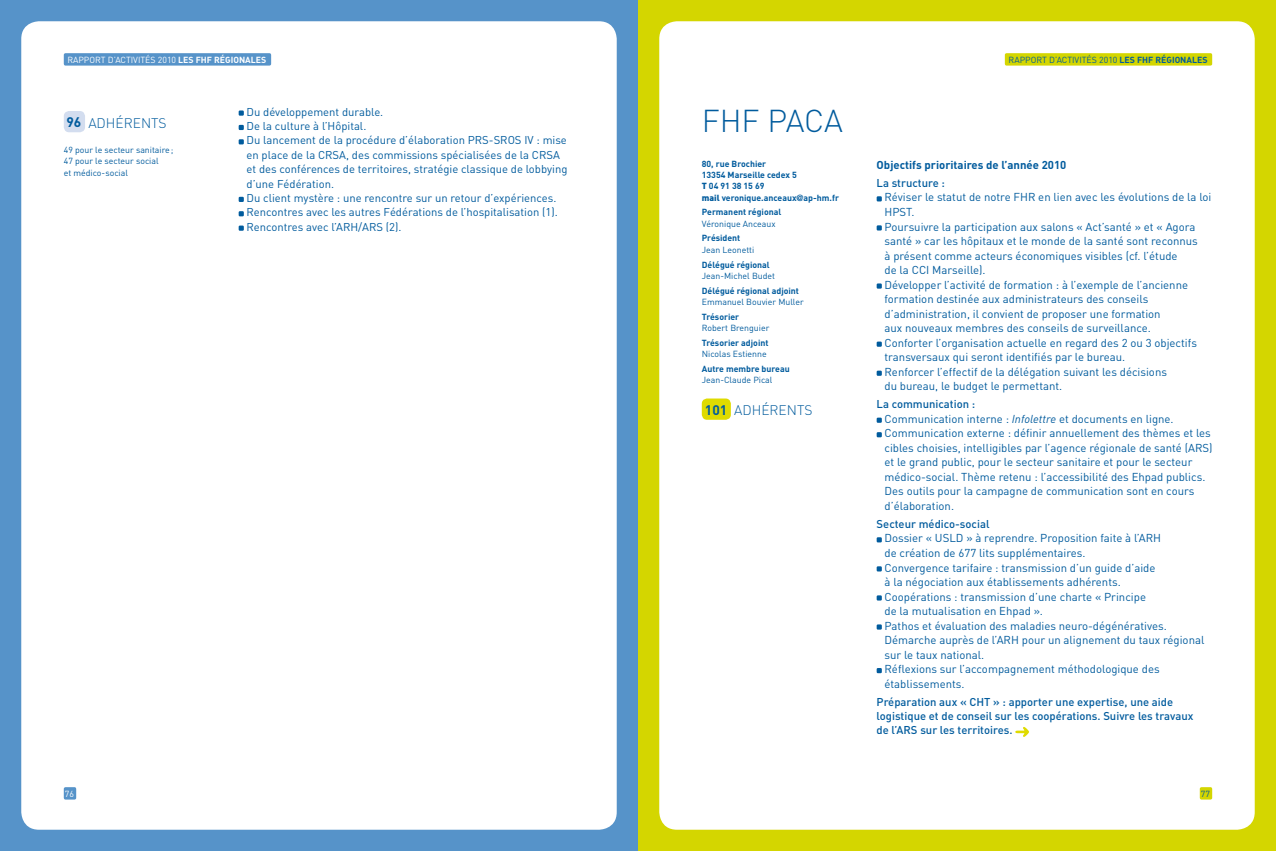
<style>
.page{position:relative;width:1276px;height:851px;background:#fff}
.page>*{position:absolute;margin:0;border:0;box-sizing:border-box;transform-origin:0 0}
.t1{font:300 31.25px "DIN";letter-spacing:-.01em;color:#005b9d}
.t2{font:300 13.75px "DIN";color:#005b9d}
.t3{font:11.38px/14.5px "DIN";color:#005b9d}
.t4{font:700 11.38px "DIN";color:#005b9d}
.t5{font:11.25px/14.4px "DIN";color:#005b9d}
.t6{font:500 11.25px/14.4px "DIN";color:#005b9d}
.t7{font:8.75px/11.2px "DIN";color:#005b9d}
.t8{font:700 8.75px/11.2px "DIN";color:#005b9d}
.t9{font:8.75px "DIN";color:#fff}
.s1{font-weight:700}
.s2{font-weight:900}
.s3{font-family:"Helvetica Neue LT Std"}
.s4{font-style:italic}
</style>
<div class="page">
<div style="left:638px;top:0;width:638px;height:850px;background:#d4d600"></div>
<div style="left:659px;top:21px;width:595px;height:808px;background:#fff;border-radius:18px"></div>
<div style="left:1005px;top:53px;width:207px;height:13px;background:#d4d600;border-radius:2px"></div>
<div style="left:1199px;top:787px;width:13px;height:12px;background:#d4d600;border-radius:2px"></div>
<div style="left:0;top:0;width:638px;height:850px;background:#5693c9"></div>
<div style="left:21px;top:21px;width:596px;height:808px;background:#fff;border-radius:18px"></div>
<div style="left:64px;top:53px;width:207px;height:13px;background:#5693c9;border-radius:2px"></div>
<div style="left:64px;top:787px;width:12px;height:12px;background:#5693c9;border-radius:2px"></div>
<div style="left:64px;top:111px;width:21px;height:21px;background:#d3ddef;border-radius:5px"></div>
<svg style="left:239px;top:110px;width:5px;height:6px"></svg>
<svg style="left:239px;top:125px;width:5px;height:5px"></svg>
<svg style="left:239px;top:139px;width:5px;height:5px"></svg>
<svg style="left:239px;top:197px;width:5px;height:5px"></svg>
<svg style="left:239px;top:211px;width:5px;height:5px"></svg>
<svg style="left:239px;top:225px;width:5px;height:6px"></svg>
<div style="left:702px;top:398px;width:29px;height:21px;background:#dfdb00;border-radius:5px"></div>
<svg style="left:876px;top:196px;width:6px;height:5px"></svg>
<svg style="left:876px;top:225px;width:6px;height:5px"></svg>
<svg style="left:876px;top:283px;width:6px;height:5px"></svg>
<svg style="left:876px;top:341px;width:6px;height:6px"></svg>
<svg style="left:876px;top:370px;width:6px;height:6px"></svg>
<svg style="left:876px;top:417px;width:6px;height:6px"></svg>
<svg style="left:876px;top:432px;width:6px;height:5px"></svg>
<svg style="left:876px;top:537px;width:6px;height:5px"></svg>
<svg style="left:876px;top:566px;width:6px;height:5px"></svg>
<svg style="left:876px;top:595px;width:6px;height:5px"></svg>
<svg style="left:876px;top:624px;width:6px;height:5px"></svg>
<svg style="left:876px;top:668px;width:6px;height:5px"></svg>
<svg style="left:1015px;top:727px;width:14px;height:9px"></svg>
<p class="t9" style="left:67px;top:54px;width:200px">RAPPORT D’ACTIVITÉS 2010 <span class="s1">Les fh f régionales</span></p>
<p class="t7" style="left:1008px;top:54px;width:200px">RAPPORT D’ACTIVITÉS 2010 <span class="s1">Les fh f régionales</span></p>
<p class="t2" style="left:66px;top:114px;width:67px"><span class="s1">96</span> ADHÉRENTS</p>
<p class="t7" style="left:64px;top:144px;width:111px">49 pour le secteur sanitaire;<br>47 pour le secteur social<br>et médico-social</p>
<p class="t5" style="left:246px;top:104px;width:322px">Du développement durable.<br>De la culture à l’Hôpital.<br>Du lancement de la procédure d’élaboration PRS-SROS IV : mise en place de la CRSA, des commissions spécialisées de la CRSA et des conférences de territoires, stratégie classique de lobbying d’une Fédération.<br>Du client mystère : une rencontre sur un retour d’expériences.<br>Rencontres avec les autres Fédérations de l’hospitalisation (1).<br>Rencontres avec l’ARH/ARS (2).</p>
<h1 class="t1" style="left:702px;top:101px;width:143px">FHF PACA</h1>
<p class="t8" style="left:702px;top:158px;width:139px">80, rue Brochier<br>13354 Marseille cedex 5<br><span class="s2">T</span> 04 91 38 15 69<br><span class="s2">mail</span> veronique.anceaux<span class="s3">@</span>ap-hm.fr</p>
<p class="t8" style="left:702px;top:206px;width:81px">Permanent régional</p>
<p class="t7" style="left:702px;top:218px;width:75px">Véronique Anceaux</p>
<p class="t8" style="left:702px;top:232px;width:40px">Président</p>
<p class="t7" style="left:702px;top:244px;width:54px">Jean Leonetti</p>
<p class="t8" style="left:702px;top:258px;width:69px">Délégué régional</p>
<p class="t7" style="left:702px;top:270px;width:75px">Jean-Michel Budet</p>
<p class="t8" style="left:702px;top:284px;width:99px">Délégué régional adjoint</p>
<p class="t7" style="left:702px;top:296px;width:103px">Emmanuel Bouvier Muller</p>
<p class="t8" style="left:702px;top:310px;width:39px">Trésorier</p>
<p class="t7" style="left:702px;top:322px;width:69px">Robert Brenguier</p>
<p class="t8" style="left:702px;top:336px;width:68px">Trésorier adjoint</p>
<p class="t7" style="left:702px;top:348px;width:66px">Nicolas Estienne</p>
<p class="t8" style="left:702px;top:362px;width:89px">Autre membre bureau</p>
<p class="t7" style="left:702px;top:374px;width:72px">Jean-Claude Pical</p>
<p class="t2" style="left:705px;top:401px;width:74px"><span class="s1">101</span> ADHÉRENTS</p>
<p class="t4" style="left:876px;top:157px;width:191px">Objectifs prioritaires de l’année 2010</p>
<p class="t6" style="left:876px;top:175px;width:70px">La structure :</p>
<p class="t3" style="left:884px;top:190px;width:328px">Réviser le statut de notre FHR en lien avec les évolutions de la loi HPST.<br>Poursuivre la participation aux salons « Act’santé » et « Agora santé » car les hôpitaux et le monde de la santé sont reconnus<br>à présent comme acteurs économiques visibles (cf. l’étude<br>de la CCI Marseille).<br>Développer l’activité de formation : à l’exemple de l’ancienne formation destinée aux administrateurs des conseils d’administration, il convient de proposer une formation<br>aux nouveaux membres des conseils de surveillance.<br>Conforter l’organisation actuelle en regard des 2 ou 3 objectifs transversaux qui seront identifiés par le bureau.<br>Renforcer l’effectif de la délégation suivant les décisions<br>du bureau, le budget le permettant.</p>
<p class="t6" style="left:876px;top:396px;width:100px">La communication :</p>
<p class="t3" style="left:884px;top:411px;width:330px">Communication interne : <span class="s4">Infolettre</span> et documents en ligne.<br>Communication externe : définir annuellement des thèmes et les cibles choisies, intelligibles par l’agence régionale de santé (ARS) et le grand public, pour le secteur sanitaire et pour le secteur médico-social. Thème retenu : l’accessibilité des Ehpad publics.<br>Des outils pour la campagne de communication sont en cours d’élaboration.</p>
<p class="t6" style="left:876px;top:516px;width:114px">Secteur médico-social</p>
<p class="t3" style="left:884px;top:530px;width:321px">Dossier « USLD » à reprendre. Proposition faite à l’ARH<br>de création de 677 lits supplémentaires.<br>Convergence tarifaire : transmission d’un guide d’aide<br>à la négociation aux établissements adhérents.<br>Coopérations : transmission d’une charte « Principe<br>de la mutualisation en Ehpad ».<br>Pathos et évaluation des maladies neuro-dégénératives.<br>Démarche auprès de l’ARH pour un alignement du taux régional sur le taux national.<br>Réflexions sur l’accompagnement méthodologique des établissements.</p>
<p class="t6" style="left:876px;top:694px;width:96px">Préparation aux « CHT</p>
<p class="t6" style="left:876px;top:694px;width:318px;text-indent:117px">» : apporter une expertise, une aide logistique et de conseil sur les coopérations. Suivre les travaux de l’ARS</p>
<p class="t6" style="left:920px;top:722px;width:94px">sur les territoires.</p>
<p class="t9" style="left:65px;top:787px;width:11px">76</p>
<p class="t7" style="left:1200px;top:787px;width:11px">77</p>
</div>
